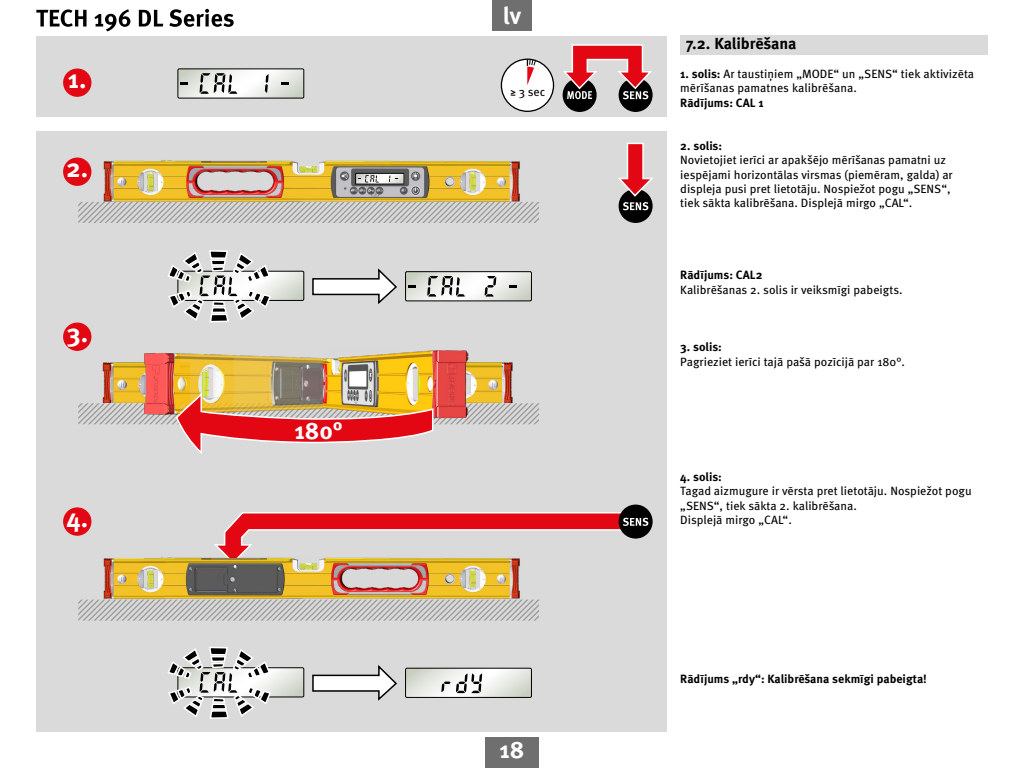
<style>
.page{position:relative;width:1024px;height:768px;background:#fff}
.page>*{position:absolute;margin:0;border:0;box-sizing:border-box;transform-origin:0 0}
.t1{font:700 26px "Meta Pro";color:#fff}
.t2{font:700 24px "Meta Pro";color:#fff}
.t3{font:700 16px "Meta Pro";letter-spacing:-.005em;color:#000}
.t4{font:12px/14.4px "Meta Pro";color:#000}
.t5{font:700 12px "Meta Pro";color:#000}
.s1{font-weight:700}
</style>
<div class="page">
<svg style="left:36px;top:9px;width:198px;height:22px"></svg>
<div style="left:485px;top:738px;width:54px;height:30px;background:#706f6f"></div>
<div style="left:492px;top:0;width:40px;height:30px;background:#706f6f"></div>
<div style="left:36px;top:36px;width:631px;height:696px;background:#dadada"></div>
<div style="left:680px;top:35px;width:308px;height:20px;background:#dadada"></div>
<div style="left:63px;top:69px;width:28px;height:28px;background:#e30613;border-radius:50%"></div>
<div style="left:63px;top:158px;width:28px;height:28px;background:#e30613;border-radius:50%"></div>
<div style="left:36px;top:117px;width:633px;height:13px;background:#fff"></div>
<div style="left:63px;top:507px;width:28px;height:29px;background:#e30613;border-radius:50%"></div>
<svg style="left:312px;top:268px;width:85px;height:36px"></svg>
<div style="left:619px;top:78px;width:34px;height:34px;background:#000;border-radius:50%"></div>
<div style="left:563px;top:78px;width:34px;height:34px;background:#000;border-radius:50%"></div>
<svg style="left:562px;top:44px;width:91px;height:55px"></svg>
<div style="left:619px;top:189px;width:34px;height:34px;background:#000;border-radius:50%"></div>
<svg style="left:618px;top:142px;width:35px;height:68px"></svg>
<img style="left:469px;top:362px;width:44px;height:27px">
<img style="left:102px;top:362px;width:41px;height:27px">
<img style="left:233px;top:355px;width:33px;height:34px">
<img style="left:179px;top:353px;width:54px;height:36px">
<img style="left:143px;top:353px;width:36px;height:36px">
<img style="left:266px;top:350px;width:203px;height:39px">
<img style="left:103px;top:557px;width:417px;height:43px">
<svg style="left:78px;top:202px;width:462px;height:21px"></svg>
<svg style="left:178px;top:69px;width:126px;height:29px"></svg>
<img style="left:103px;top:160px;width:418px;height:43px">
<div style="left:355px;top:173px;width:49px;height:11px;border:1px solid #000"></div>
<svg style="left:356px;top:173px;width:48px;height:11px"></svg>
<div style="left:405px;top:271px;width:127px;height:30px;border:1px solid #000"></div>
<svg style="left:406px;top:272px;width:125px;height:29px"></svg>
<div style="left:63px;top:323px;width:28px;height:28px;background:#e30613;border-radius:50%"></div>
<svg style="left:167px;top:250px;width:137px;height:73px"></svg>
<svg style="left:78px;top:389px;width:462px;height:65px"></svg>
<div style="left:619px;top:505px;width:34px;height:34px;background:#000;border-radius:50%"></div>
<svg style="left:212px;top:511px;width:436px;height:54px"></svg>
<svg style="left:312px;top:665px;width:85px;height:36px"></svg>
<svg style="left:167px;top:646px;width:137px;height:73px"></svg>
<svg style="left:78px;top:600px;width:461px;height:21px"></svg>
<div style="left:405px;top:668px;width:127px;height:30px;border:1px solid #000"></div>
<svg style="left:406px;top:668px;width:125px;height:29px"></svg>
<div style="left:501px;top:59px;width:53px;height:52px;background:#fff;border-radius:50%"></div>
<div style="left:501px;top:59px;width:53px;height:53px;border:1px solid #000;border-radius:50%"></div>
<svg style="left:527px;top:59px;width:9px;height:26px"></svg>
<h1 class="t1" style="left:68px;top:59px;width:20px">1.</h1>
<h1 class="t1" style="left:66px;top:148px;width:24px">2.</h1>
<h1 class="t1" style="left:66px;top:313px;width:23px">3.</h1>
<h1 class="t1" style="left:66px;top:498px;width:23px">4.</h1>
<h2 class="t2" style="left:294px;top:412px;width:50px">180°</h2>
<h2 class="t2" style="left:503px;top:-3px;width:20px">lv</h2>
<p class="t4" style="left:511px;top:84px;width:36px">≥ 3 sec</p>
<h2 class="t2" style="left:500px;top:731px;width:26px">18</h2>
<h3 class="t3" style="left:686px;top:31px;width:112px">7.2. Kalibrēšana</h3>
<p class="t4" style="left:680px;top:66px;width:295px"><span class="s1">1. solis:</span> Ar taustiņiem „MODE“ un „SENS“ tiek aktivizēta mērīšanas pamatnes kalibrēšana.</p>
<p class="t5" style="left:680px;top:93px;width:85px">Rādījums: CAL 1</p>
<p class="t5" style="left:680px;top:136px;width:43px">2. solis:</p>
<p class="t4" style="left:680px;top:152px;width:274px">Novietojiet ierīci ar apakšējo mērīšanas pamatni uz iespējami horizontālas virsmas (piemēram, galda) ar displeja pusi pret lietotāju. Nospiežot pogu „SENS“, tiek sākta kalibrēšana. Displejā mirgo „CAL“.</p>
<p class="t5" style="left:680px;top:266px;width:84px">Rādījums: CAL2</p>
<p class="t4" style="left:680px;top:282px;width:224px">Kalibrēšanas 2. solis ir veiksmīgi pabeigts.</p>
<p class="t5" style="left:680px;top:338px;width:43px">3. solis:</p>
<p class="t4" style="left:680px;top:354px;width:226px">Pagrieziet ierīci tajā pašā pozīcijā par 180°.</p>
<p class="t5" style="left:680px;top:467px;width:43px">4. solis:</p>
<p class="t4" style="left:680px;top:483px;width:293px">Tagad aizmugure ir vērsta pret lietotāju. Nospiežot pogu „SENS“, tiek sākta 2. kalibrēšana.<br>Displejā mirgo „CAL“.</p>
<p class="t5" style="left:680px;top:669px;width:248px">Rādījums „rdy“: Kalibrēšana sekmīgi pabeigta!</p>
</div>
